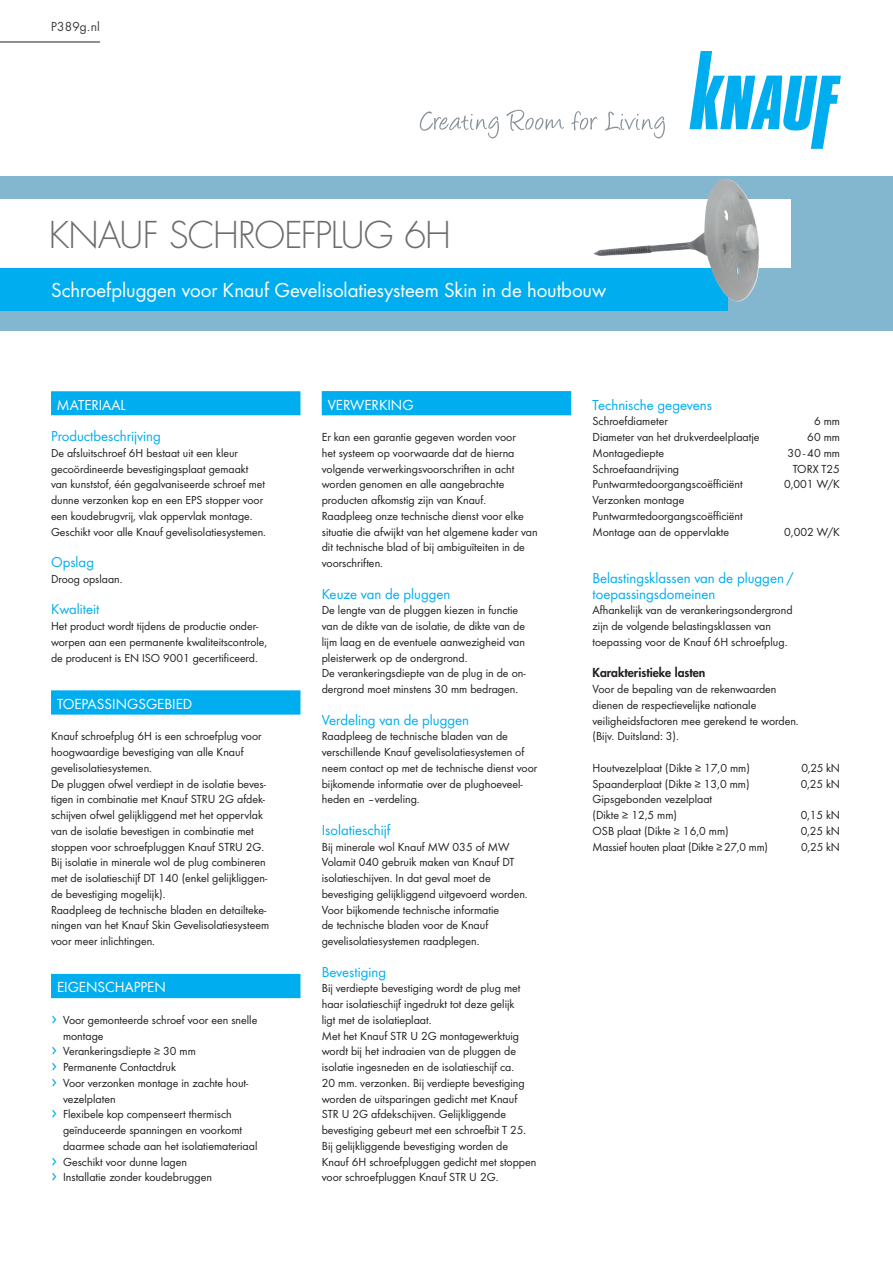
<style>
.page{position:relative;width:893px;height:1263px;background:#fff}
.page>*{position:absolute;margin:0;border:0;box-sizing:border-box;transform-origin:0 0}
.t1{font:300 36px "Futura";letter-spacing:-.03em;color:#6c6d70}
.t2{font:21px "Futura Boo";letter-spacing:-.005em;color:#fff}
.t3{font:15.15px "Futura Boo";color:#fff}
.t4{font:15px/15.8px "Futura Boo";color:#00aeef}
.t5{font:15px "Futura Boo";color:#fff}
.t6{font:12.15px/15.8px "Futura Boo";color:#231f20}
.t7{font:800 12.15px "Futura";color:#231f20}
.t8{font:12px/15.8px "Futura Boo";color:#231f20}
.t9{font:12px "Futura Std";letter-spacing:.01em;color:#3e3e3f}
.s1{font-family:"Futura Std";font-size:18px;color:#00aeef}
</style>
<div class="page">
<div style="left:0;top:176px;width:893px;height:155px;background:#82b7cf"></div>
<svg style="left:689px;top:51px;width:152px;height:98px"></svg>
<svg style="left:420px;top:111px;width:79px;height:27px"></svg>
<svg style="left:506px;top:110px;width:58px;height:21px"></svg>
<svg style="left:571px;top:111px;width:26px;height:19px"></svg>
<svg style="left:605px;top:112px;width:60px;height:26px"></svg>
<hr style="left:0;top:42px;width:100px;height:1px;background:#231f20">
<div style="left:0;top:268px;width:727px;height:42px;background:#00aeef"></div>
<div style="left:0;top:200px;width:791px;height:68px;background:#fff"></div>
<img style="left:593px;top:179px;width:167px;height:123px">
<div style="left:51px;top:391px;width:249px;height:24px;background:#00aeef"></div>
<div style="left:51px;top:690px;width:249px;height:25px;background:#00aeef"></div>
<div style="left:51px;top:974px;width:249px;height:24px;background:#00aeef"></div>
<div style="left:322px;top:391px;width:249px;height:24px;background:#00aeef"></div>
<p class="t9" style="left:51px;top:19px;width:50px">P389g.nl</p>
<h1 class="t1" style="left:49px;top:211px;width:404px">KNAUF SCHROEFPLUG 6H</h1>
<h2 class="t2" style="left:51px;top:278px;width:557px">Schroefpluggen voor Knauf Gevelisolatiesysteem Skin in de houtbouw</h2>
<p class="t5" style="left:57px;top:396px;width:70px">MATERIAAL</p>
<p class="t4" style="left:51px;top:428px;width:111px">Productbeschrijving</p>
<p class="t8" style="left:51px;top:445px;width:216px">De afsluitschroef 6H bestaat uit een kleur gecoördineerde bevestigingsplaat gemaakt van kunststof, één gegalvaniseerde schroef met dunne verzonken kop en een EPS stopper voor een koudebrugvrij, vlak oppervlak montage.<br>Geschikt voor alle Knauf gevelisolatiesystemen.</p>
<p class="t4" style="left:51px;top:554px;width:45px">Opslag</p>
<p class="t8" style="left:51px;top:571px;width:73px">Droog opslaan.</p>
<p class="t4" style="left:51px;top:601px;width:50px">Kwaliteit</p>
<p class="t8" style="left:51px;top:618px;width:218px">Het product wordt tijdens de productie onder&shy;worpen aan een permanente kwaliteitscontrole, de producent is EN ISO 9001 gecertificeerd.</p>
<p class="t3" style="left:57px;top:695px;width:137px">TOEPASSINGSGEBIED</p>
<p class="t6" style="left:51px;top:728px;width:220px">Knauf schroefplug 6H is een schroefplug voor hoogwaardige bevestiging van alle Knauf gevelisolatiesystemen.<br>De pluggen ofwel verdiept in de isolatie beves&shy;tigen in combinatie met Knauf STRU 2G afdek&shy;schijven ofwel gelijkliggend met het oppervlak van de isolatie bevestigen in combinatie met stoppen voor schroefpluggen Knauf STRU 2G.<br>Bij isolatie in minerale wol de plug combineren met de isolatieschijf DT 140 (enkel gelijkliggen&shy;de bevestiging mogelijk).<br>Raadpleeg de technische bladen en detailteke&shy;ningen van het Knauf Skin Gevelisolatiesysteem voor meer inlichtingen.</p>
<p class="t3" style="left:57px;top:978px;width:110px">EIGENSCHAPPEN</p>
<p class="t6" style="left:51px;top:1012px;width:208px"><span class="s1">›</span> Voor gemonteerde schroef voor een snelle</p>
<p class="t6" style="left:63px;top:1028px;width:42px">montage</p>
<p class="t6" style="left:51px;top:1043px;width:146px"><span class="s1">›</span> Verankeringsdiepte ≥ 30 mm</p>
<p class="t6" style="left:51px;top:1059px;width:127px"><span class="s1">›</span> Permanente Contactdruk</p>
<p class="t6" style="left:51px;top:1075px;width:199px"><span class="s1">›</span> Voor verzonken montage in zachte hout-</p>
<p class="t6" style="left:63px;top:1091px;width:54px">vezelplaten</p>
<p class="t6" style="left:51px;top:1106px;width:182px"><span class="s1">›</span> Flexibele kop compenseert thermisch</p>
<p class="t6" style="left:63px;top:1122px;width:181px">geïnduceerde spanningen en voorkomt</p>
<p class="t6" style="left:63px;top:1138px;width:196px">daarmee schade aan het isolatiemateriaal</p>
<p class="t6" style="left:51px;top:1154px;width:138px"><span class="s1">›</span> Geschikt voor dunne lagen</p>
<p class="t6" style="left:51px;top:1169px;width:162px"><span class="s1">›</span> Installatie zonder koudebruggen</p>
<p class="t3" style="left:328px;top:395px;width:87px">VERWERKING</p>
<p class="t6" style="left:322px;top:429px;width:217px">Er kan een garantie gegeven worden voor<br>het systeem op voorwaarde dat de hierna volgende verwerkingsvoorschriften in acht worden genomen en alle aangebrachte producten afkomstig zijn van Knauf.<br>Raadpleeg onze technische dienst voor elke situatie die afwijkt van het algemene kader van dit technische blad of bij ambiguïteiten in de voorschriften.</p>
<p class="t4" style="left:322px;top:586px;width:130px">Keuze van de pluggen</p>
<p class="t6" style="left:322px;top:602px;width:205px">De lengte van de pluggen kiezen in functie van de dikte van de isolatie, de dikte van de lijm laag en de eventuele aanwezigheid van pleisterwerk op de ondergrond.<br>De verankeringsdiepte van de plug in de on&shy;dergrond moet minstens 30 mm bedragen.</p>
<p class="t4" style="left:322px;top:712px;width:149px">Verdeling van de pluggen</p>
<p class="t6" style="left:322px;top:728px;width:217px">Raadpleeg de technische bladen van de verschillende Knauf gevelisolatiesystemen of neem contact op met de technische dienst voor bijkomende informatie over de plughoeveel&shy;heden en –verdeling.</p>
<p class="t4" style="left:322px;top:822px;width:70px">Isolatieschijf</p>
<p class="t6" style="left:322px;top:839px;width:207px">Bij minerale wol Knauf MW 035 of MW Volamit 040 gebruik maken van Knauf DT isolatieschijven. In dat geval moet de bevestiging gelijkliggend uitgevoerd worden.<br>Voor bijkomende technische informatie<br>de technische bladen voor de Knauf gevelisolatiesystemen raadplegen.</p>
<p class="t4" style="left:322px;top:964px;width:66px">Bevestiging</p>
<p class="t6" style="left:322px;top:980px;width:216px">Bij verdiepte bevestiging wordt de plug met haar isolatieschijf ingedrukt tot deze gelijk<br>ligt met de isolatieplaat.<br>Met het Knauf STR U 2G montagewerktuig wordt bij het indraaien van de pluggen de isolatie ingesneden en de isolatieschijf ca.<br>20 mm. verzonken. Bij verdiepte bevestiging worden de uitsparingen gedicht met Knauf STR U 2G afdekschijven. Gelijkliggende bevestiging gebeurt met een schroefbit T 25.<br>Bij gelijkliggende bevestiging worden de Knauf 6H schroefpluggen gedicht met stoppen voor schroefpluggen Knauf STR U 2G.</p>
<p class="t4" style="left:592px;top:397px;width:121px">Technische gegevens</p>
<p class="t6" style="left:592px;top:413px;width:77px">Schroefdiameter</p>
<p class="t6" style="left:814px;top:413px;width:28px">6 mm</p>
<p class="t6" style="left:592px;top:429px;width:169px">Diameter van het drukverdeelplaatje</p>
<p class="t6" style="left:807px;top:429px;width:34px">60 mm</p>
<p class="t6" style="left:592px;top:445px;width:73px">Montagediepte</p>
<p class="t6" style="left:788px;top:445px;width:54px">30 - 40 mm</p>
<p class="t6" style="left:592px;top:461px;width:88px">Schroefaandrijving</p>
<p class="t6" style="left:793px;top:461px;width:49px">TORX T25</p>
<p class="t6" style="left:592px;top:476px;width:152px">Puntwarmtedoorgangscoëfficiënt</p>
<p class="t6" style="left:784px;top:476px;width:57px">0,001 W/K</p>
<p class="t6" style="left:592px;top:492px;width:152px">Verzonken montage<br>Puntwarmtedoorgangscoëfficiënt<br>Montage aan de oppervlakte</p>
<p class="t6" style="left:784px;top:524px;width:57px">0,002 W/K</p>
<p class="t4" style="left:592px;top:570px;width:203px">Belastingsklassen van de pluggen / toepassingsdomeinen</p>
<p class="t6" style="left:592px;top:602px;width:202px">Afhankelijk van de verankeringsondergrond zijn de volgende belastingsklassen van toepassing voor de Knauf 6H schroefplug.</p>
<p class="t7" style="left:592px;top:665px;width:114px">Karakteristieke lasten</p>
<p class="t6" style="left:592px;top:681px;width:208px">Voor de bepaling van de rekenwaarden dienen de respectievelijke nationale veiligheidsfactoren mee gerekend te worden. (Bijv. Duitsland: 3).</p>
<p class="t6" style="left:592px;top:760px;width:159px">Houtvezelplaat (Dikte ≥ 17,0 mm)</p>
<p class="t6" style="left:801px;top:760px;width:40px">0,25 kN</p>
<p class="t6" style="left:592px;top:776px;width:159px">Spaanderplaat (Dikte ≥ 13,0 mm)</p>
<p class="t6" style="left:801px;top:776px;width:41px">0,25 kN</p>
<p class="t6" style="left:592px;top:791px;width:121px">Gipsgebonden vezelplaat (Dikte ≥ 12,5 mm)</p>
<p class="t6" style="left:801px;top:807px;width:41px">0,15 kN</p>
<p class="t6" style="left:592px;top:823px;width:138px">OSB plaat (Dikte ≥ 16,0 mm)</p>
<p class="t6" style="left:801px;top:823px;width:41px">0,25 kN</p>
<p class="t6" style="left:592px;top:839px;width:177px">Massief houten plaat (Dikte ≥ 27,0 mm)</p>
<p class="t6" style="left:801px;top:839px;width:40px">0,25 kN</p>
</div>
